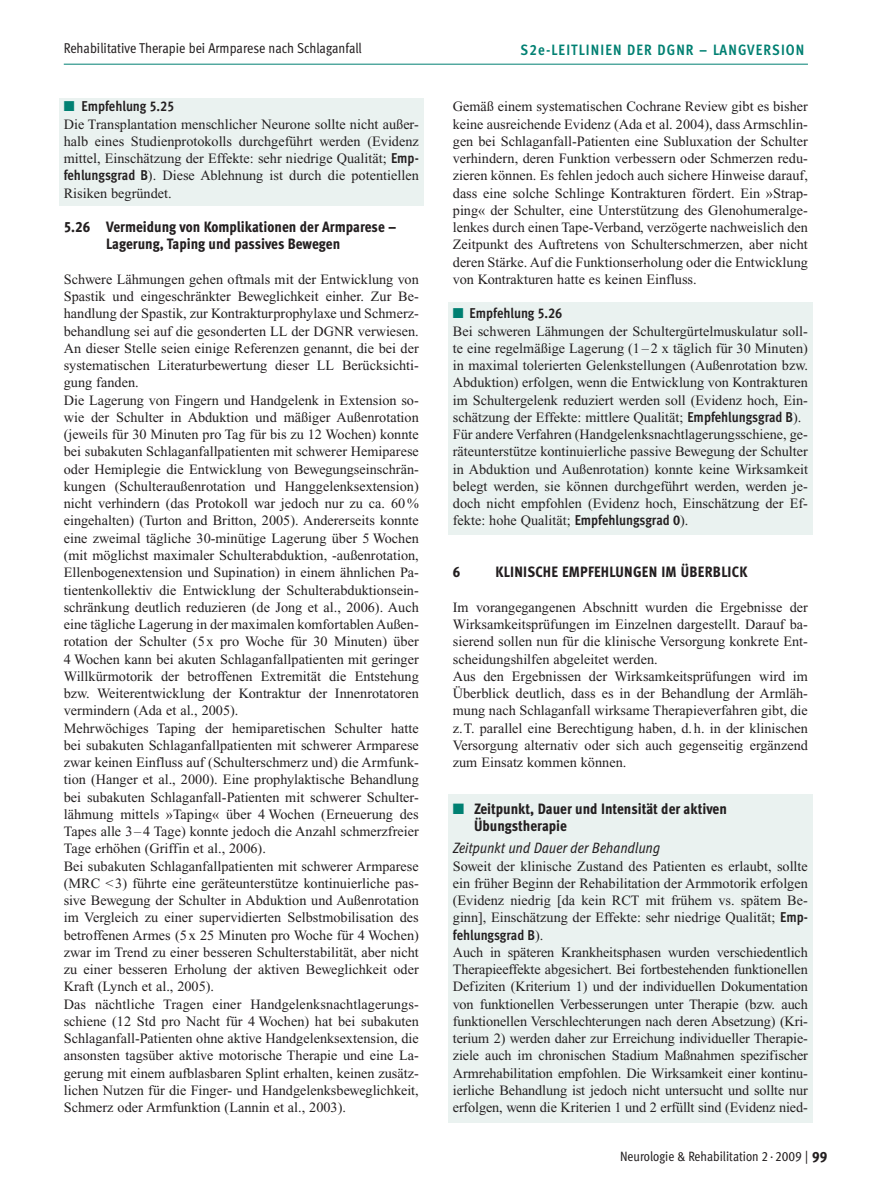
<style>
.page{position:relative;width:893px;height:1191px;background:#fff}
.page>*{position:absolute;margin:0;border:0;box-sizing:border-box;transform-origin:0 0}
.t1{font:15px/17.2px "Meta Cond Extra Bold LF";color:#231f20}
.t2{font:700 15px "Meta Cond";letter-spacing:.075em;color:#008072}
.t3{font:15px "Meta Cond Extra Bold LF";letter-spacing:.02em;color:#231f20}
.t4{font:italic 15px "Meta Cond Book Lf";color:#231f20}
.t5{font:14.25px/17.2px "Times New Roman";color:#231f20;text-align:justify}
.t6{font:14.25px "Meta Cond";color:#231f20}
.t7{font:700 14.25px "Meta Cond";color:#231f20}
.t8{font:14.25px "Meta Cond Bold LF";letter-spacing:-.005em;color:#231f20}
.t9{font:13.5px "Meta Cond Book LF";color:#231f20}
.s1{font-family:"Meta Cond Bold LF";font-weight:400}
.s2{color:#008072}
.s3{font-family:"Meta Cond Bold LF"}
.s4{font-family:"Times New Roman"}
.s5{font-family:"Meta Cond Extra Bold LF";font-size:15px}
</style>
<div class="page">
<hr style="left:64px;top:64px;width:744px;height:1px;background:#008072">
<div style="left:448px;top:794px;width:364px;height:329px;background:#eaf2f0"></div>
<div style="left:448px;top:302px;width:364px;height:233px;background:#eaf2f0"></div>
<div style="left:59px;top:98px;width:365px;height:108px;background:#eaf2f0"></div>
<p class="t6" style="left:64px;top:40px;width:300px">Rehabilitative Therapie bei Armparese nach Schlaganfall</p>
<p class="t2" style="left:521px;top:41px;width:285px">S<span class="s1">2</span>E-LEITLINIEN DER DGNR – LANGVERSION</p>
<p class="t7" style="left:64px;top:98px;width:112px"><span class="s2">■</span> EMPFEHLUNG <span class="s1">5.25</span></p>
<p class="t5" style="left:64px;top:115px;width:357px">Die Transplantation menschlicher Neurone sollte nicht außer&shy;halb eines Studienprotokolls durchgeführt werden (Evidenz mittel, Einschätzung der Effekte: sehr niedrige Qualität; <span class="s3">Emp&shy;fehlungsgrad B</span>). Diese Ablehnung ist durch die potentiellen Risiken begründet.</p>
<p class="t1" style="left:106px;top:218px;width:292px;text-indent:-43px">5.26 Vermeidung von Komplikationen der Armparese –<br>Lagerung, Taping und passives Bewegen</p>
<p class="t5" style="left:64px;top:270px;width:357px;text-align:left">Schwere Lähmungen gehen oftmals mit der Entwicklung von Spastik und eingeschränkter Beweglichkeit einher. Zur Be&shy;handlung der Spastik, zur Kontrakturprophylaxe und Schmerz&shy;behandlung sei auf die gesonderten LL der DGNR verwiesen.<br>An dieser Stelle seien einige Referenzen genannt, die bei der systematischen Literaturbewertung dieser LL Berücksichti&shy;gung fanden.<br>Die Lagerung von Fingern und Handgelenk in Extension so&shy;wie der Schulter in Abduktion und mäßiger Außenrotation (jeweils für 30 Minuten pro Tag für bis zu 12 Wochen) konnte bei subakuten Schlaganfallpatienten mit schwerer Hemiparese oder Hemiplegie die Entwicklung von Bewegungseinschrän&shy;kungen (Schulteraußenrotation und Hanggelenksextension) nicht verhindern (das Protokoll war jedoch nur zu ca. 60% eingehalten) (Turton and Britton, 2005). Andererseits konnte eine zweimal tägliche 30-minütige Lagerung über 5 Wochen (mit möglichst maximaler Schulterabduktion, -außenrotation, Ellenbogenextension und Supination) in einem ähnlichen Pa&shy;tientenkollektiv die Entwicklung der Schulterabduktionsein&shy;schränkung deutlich reduzieren (de Jong et al., 2006). Auch eine tägliche Lagerung in der maximalen komfortablen Außen&shy;rotation der Schulter (5 x pro Woche für 30 Minuten) über 4 Wochen kann bei akuten Schlaganfallpatienten mit geringer Willkürmotorik der betroffenen Extremität die Entstehung bzw. Weiterentwicklung der Kontraktur der Innenrotatoren vermindern (Ada et al., 2005).<br>Mehrwöchiges Taping der hemiparetischen Schulter hatte bei subakuten Schlaganfallpatienten mit schwerer Armparese zwar keinen Einfluss auf (Schulterschmerz und) die Armfunk&shy;tion (Hanger et al., 2000). Eine prophylaktische Behandlung bei subakuten Schlaganfall-Patienten mit schwerer Schulter&shy;lähmung mittels »Taping« über 4 Wochen (Erneuerung des Tapes alle 3–4 Tage) konnte jedoch die Anzahl schmerzfreier Tage erhöhen (Griffin et al., 2006).<br>Bei subakuten Schlaganfallpatienten mit schwerer Armparese (MRC &lt;3) führte eine geräteunterstütze kontinuierliche pas&shy;sive Bewegung der Schulter in Abduktion und Außenrotation im Vergleich zu einer supervidierten Selbstmobilisation des betroffenen Armes (5 x 25 Minuten pro Woche für 4 Wochen) zwar im Trend zu einer besseren Schulterstabilität, aber nicht zu einer besseren Erholung der aktiven Beweglichkeit oder Kraft (Lynch et al., 2005).<br>Das nächtliche Tragen einer Handgelenksnachtlagerungs&shy;schiene (12 Std pro Nacht für 4 Wochen) hat bei subakuten Schlaganfall-Patienten ohne aktive Handgelenksextension, die ansonsten tagsüber aktive motorische Therapie und eine La&shy;gerung mit einem aufblasbaren Splint erhalten, keinen zusätz&shy;lichen Nutzen für die Finger- und Handgelenksbeweglichkeit, Schmerz oder Armfunktion (Lannin et al., 2003).</p>
<p class="t5" style="left:453px;top:98px;width:357px">Gemäß einem systematischen Cochrane Review gibt es bisher keine ausreichende Evidenz (Ada et al. 2004), dass Armschlin&shy;gen bei Schlaganfall-Patienten eine Subluxation der Schulter verhindern, deren Funktion verbessern oder Schmerzen redu&shy;zieren können. Es fehlen jedoch auch sichere Hinweise darauf, dass eine solche Schlinge Kontrakturen fördert. Ein »Strap&shy;ping« der Schulter, eine Unterstützung des Glenohumeralge&shy;lenkes durch einen Tape-Verband, verzögerte nachweislich den Zeitpunkt des Auftretens von Schulterschmerzen, aber nicht deren Stärke. Auf die Funktionserholung oder die Entwicklung von Kontrakturen hatte es keinen Einfluss.</p>
<p class="t7" style="left:453px;top:305px;width:111px"><span class="s2">■</span> EMPFEHLUNG <span class="s1">5.26</span></p>
<p class="t5" style="left:453px;top:322px;width:357px;text-align:left">Bei schweren Lähmungen der Schultergürtelmuskulatur soll&shy;te eine regelmäßige Lagerung (1 –2 x täglich für 30 Minuten) in maximal tolerierten Gelenkstellungen (Außenrotation bzw.<br>Abduktion) erfolgen, wenn die Entwicklung von Kontrakturen im Schultergelenk reduziert werden soll (Evidenz hoch, Ein&shy;schätzung der Effekte: mittlere Qualität; <span class="s3">Empfehlungsgrad B</span>).<br>Für andere Verfahren (Handgelenksnachtlagerungsschiene, ge&shy;räteunterstütze kontinuierliche passive Bewegung der Schulter in Abduktion und Außenrotation) konnte keine Wirksamkeit belegt werden, sie können durchgeführt werden, werden je&shy;doch nicht empfohlen (Evidenz hoch, Einschätzung der Ef&shy;fekte: hohe Qualität; <span class="s3">Empfehlungsgrad 0</span>).</p>
<p class="t1" style="left:453px;top:563px;width:9px">6</p>
<p class="t3" style="left:495px;top:563px;width:115px">Klinische Em pfehlung</p>
<p class="t3" style="left:642px;top:563px;width:106px">en im Überblick</p>
<p class="t5" style="left:453px;top:598px;width:357px;text-align:left">Im vorangegangenen Abschnitt wurden die Ergebnisse der Wirksamkeitsprüfungen im Einzelnen dargestellt. Darauf ba&shy;sierend sollen nun für die klinische Versorgung konkrete Ent&shy;scheidungshilfen abgeleitet werden.<br>Aus den Ergebnissen der Wirksamkeitsprüfungen wird im Überblick deutlich, dass es in der Behandlung der Armläh&shy;mung nach Schlaganfall wirksame Therapieverfahren gibt, die z.T. parallel eine Berechtigung haben, d. h. in der klinischen Versorgung alternativ oder sich auch gegenseitig ergänzend zum Einsatz kommen können.</p>
<p class="t1" style="left:474px;top:799px;width:254px;text-indent:-21px"><span class="s2">■</span> Zeitpunkt, Dauer und Intensität der aktiven<br>Übungs-therapie</p>
<p class="t4" style="left:453px;top:839px;width:209px">Zeitpunkt und Dauer der Behandlung</p>
<p class="t5" style="left:453px;top:857px;width:357px">Soweit der klinische Zustand des Patienten es erlaubt, sollte ein früher Beginn der Rehabilitation der Armmotorik erfolgen (Evidenz niedrig [da kein RCT mit frühem vs. spätem Be&shy;ginn], Einschätzung der Effekte: sehr niedrige Qualität; <span class="s3">Emp-</span></p>
<p class="t8" style="left:453px;top:926px;width:92px">fehlungsgrad B<span class="s4">).</span></p>
<p class="t5" style="left:453px;top:943px;width:357px">Auch in späteren Krankheitsphasen wurden verschiedentlich Therapieeffekte abgesichert. Bei fortbestehenden funktionellen Defiziten (Kriterium 1) und der individuellen Dokumentation von funktionellen Verbesserungen unter Therapie (bzw. auch funktionellen Verschlechterungen nach deren Absetzung) (Kri&shy;terium 2) werden daher zur Erreichung individueller Therapie&shy;ziele auch im chronischen Stadium Maßnahmen spezifischer Armrehabilitation empfohlen. Die Wirksamkeit einer kontinu&shy;ierliche Behandlung ist jedoch nicht untersucht und sollte nur erfolgen, wenn die Kriterien 1 und 2 erfüllt sind (Evidenz nied-</p>
<p class="t9" style="left:620px;top:1148px;width:209px">Neurologie &amp; Rehabilitation 2 · 2009 | <span class="s5">99</span></p>
</div>
